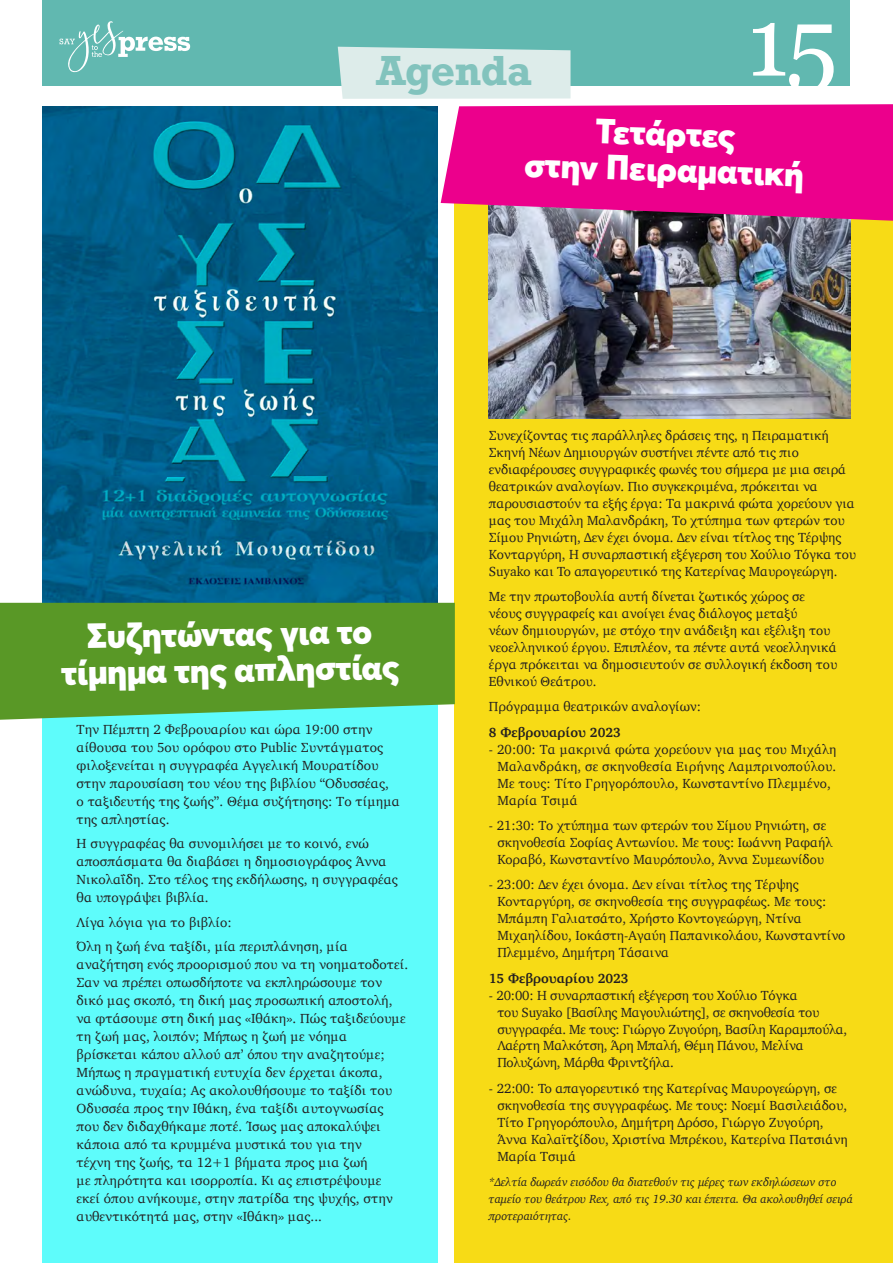
<style>
.page{position:relative;width:893px;height:1263px;background:#fff}
.page>*{position:absolute;margin:0;border:0;box-sizing:border-box;transform-origin:0 0}
.t1{font:97.5px "Georgia";color:#fff}
.t2{font:700 39.6px "Rockwell";letter-spacing:-.015em;color:#82c3bd}
.t3{font:900 34.5px/36px "Averta";color:#fff;text-align:center}
.t4{font:13.5px/17px "Charter";color:#231f20}
.t5{font:13.5px/17px "Charter";letter-spacing:-.02em;color:#231f20}
.t6{font:700 13.5px "Charter";color:#231f20}
.t7{font:italic 12px/17px "Charter";color:#231f20}
</style>
<div class="page">
<div style="left:455px;top:193px;width:438px;height:1070px;background:#f7db16"></div>
<img style="left:489px;top:221px;width:361px;height:198px">
<div style="left:43px;top:106px;width:395px;height:1157px;background:#5efcfb"></div>
<img style="left:43px;top:106px;width:395px;height:497px">
<div style="left:43px;top:0;width:807px;height:85px;background:#61b8b0"></div>
<svg style="left:60px;top:21px;width:130px;height:51px"></svg>
<svg style="left:0;top:603px;width:455px;height:117px;background:#5a9e34"></svg>
<svg style="left:441px;top:104px;width:452px;height:117px;background:#e5128e"></svg>
<div style="left:338px;top:47px;width:232px;height:52px;background:#ddecea"></div>
<h2 class="t2" style="left:376px;top:45px;width:157px">Agenda</h2>
<h1 class="t1" style="left:747px;top:-29px;width:92px">15</h1>
<h3 class="t3" style="left:526px;top:110px;width:281px;rotate:2deg">Τετάρτες<br>στην Πειραματική</h3>
<h3 class="t3" style="left:60px;top:618px;width:339px;rotate:-1deg">Συζητώντας για το τίμημα της απληστίας</h3>
<p class="t4" style="left:77px;top:720px;width:325px;line-height:18px">Την Πέμπτη 2 Φεβρουαρίου και ώρα 19:00 στην αίθουσα του 5ου ορόφου στο Public Συντάγματος φιλοξενείται η συγγραφέα Αγγελική Μουρατίδου στην παρουσίαση του νέου της βιβλίου “Οδυσσέας,<br>ο ταξιδευτής της ζωής”. Θέμα συζήτησης: Το τίμημα της απληστίας.</p>
<p class="t4" style="left:77px;top:835px;width:323px;line-height:18px">Η συγγραφέας θα συνομιλήσει με το κοινό, ενώ αποσπάσματα θα διαβάσει η δημοσιογράφος Άννα Νικολαΐδη. Στο τέλος της εκδήλωσης, η συγγραφέας θα υπογράψει βιβλία.</p>
<p class="t4" style="left:77px;top:910px;width:273px;line-height:24.5px">Λίγα λόγια για το βιβλίο:<br>Όλη η ζωή ένα ταξίδι, μία περιπλάνηση, μία</p>
<p class="t4" style="left:77px;top:955px;width:333px;line-height:18px">αναζήτηση ενός προορισμού που να τη νοηματοδοτεί.<br>Σαν να πρέπει οπωσδήποτε να εκπληρώσουμε τον δικό μας σκοπό, τη δική μας προσωπική αποστολή, να φτάσουμε στη δική μας «Ιθάκη». Πώς ταξιδεύουμε τη ζωή μας, λοιπόν; Μήπως η ζωή με νόημα βρίσκεται κάπου αλλού απ’ όπου την αναζητούμε; Μήπως η πραγματική ευτυχία δεν έρχεται άκοπα, ανώδυνα, τυχαία; Ας ακολουθήσουμε το ταξίδι του Οδυσσέα προς την Ιθάκη, ένα ταξίδι αυτογνωσίας που δεν διδαχθήκαμε ποτέ. Ίσως μας αποκαλύψει κάποια από τα κρυμμένα μυστικά του για την<br>τέχνη της ζωής, τα 12+1 βήματα προς μια ζωή<br>με πληρότητα και ισορροπία. Κι ας επιστρέψουμε εκεί όπου ανήκουμε, στην πατρίδα της ψυχής, στην αυθεντικότητά μας, στην «Ιθάκη» μας...</p>
<p class="t4" style="left:489px;top:427px;width:369px">Συνεχίζοντας τις παράλληλες δράσεις της, η Πειραματική Σκηνή Νέων Δημιουργών συστήνει πέντε από τις πιο ενδιαφέρουσες συγγραφικές φωνές του σήμερα με μια σειρά θεατρικών αναλογίων. Πιο συγκεκριμένα, πρόκειται να παρουσιαστούν τα εξής έργα: Τα μακρινά φώτα χορεύουν για μας του Μιχάλη Μαλανδράκη, Το χτύπημα των φτερών του Σίμου Ρηνιώτη, Δεν έχει όνομα. Δεν είναι τίτλος της Τέρψης Κονταργύρη, Η συναρπαστική εξέγερση του Χούλιο Τόγκα του Suyako και To απαγορευτικό της Κατερίνας Μαυρογεώργη.</p>
<p class="t4" style="left:489px;top:588px;width:350px">Με την πρωτοβουλία αυτή δίνεται ζωτικός χώρος σε νέους συγγραφείς και ανοίγει ένας διάλογος μεταξύ<br>νέων δημιουργών, με στόχο την ανάδειξη και εξέλιξη του νεοελληνικού έργου. Επιπλέον, τα πέντε αυτά νεοελληνικά έργα πρόκειται να δημοσιευτούν σε συλλογική έκδοση του Εθνικού Θεάτρου.</p>
<p class="t4" style="left:489px;top:698px;width:214px">Πρόγραμμα θεατρικών αναλογίων:</p>
<p class="t6" style="left:489px;top:720px;width:133px">8 Φεβρουαρίου 2023</p>
<p class="t4" style="left:497px;top:740px;width:341px;text-indent:-9px">- 20:00: Τα μακρινά φώτα χορεύουν για μας του Μιχάλη Μαλανδράκη, σε σκηνοθεσία Ειρήνης Λαμπρινοπούλου.<br>Με τους: Τίτο Γρηγορόπουλο, Κωνσταντίνο Πλεμμένο, Μαρία Τσιμά</p>
<p class="t4" style="left:497px;top:817px;width:336px;text-indent:-9px">- 21:30: Το χτύπημα των φτερών του Σίμου Ρηνιώτη, σε σκηνοθεσία Σοφίας Αντωνίου. Με τους: Ιωάννη Ραφαήλ<br>Κοραβό, Κωνσταντίνο Μαυρόπουλο, Άννα Συμεωνίδου</p>
<p class="t4" style="left:497px;top:876px;width:349px;text-indent:-9px">- 23:00: Δεν έχει όνομα. Δεν είναι τίτλος της Τέρψης Κονταργύρη, σε σκηνοθεσία της συγγραφέως. Με τους:<br>Μπάμπη Γαλιατσάτο, Χρήστο Κοντογεώργη, Ντίνα Μιχαηλίδου, Ιοκάστη-Αγαύη Παπανικολάου, Κωνσταντίνο Πλεμμένο, Δημήτρη Τάσαινα</p>
<p class="t6" style="left:489px;top:966px;width:141px">15 Φεβρουαρίου 2023</p>
<p class="t5" style="left:497px;top:986px;width:351px;text-indent:-9px">- 20:00: Η συναρπαστική εξέγερση του Χούλιο Τόγκα<br>του Suyako [Βασίλης Μαγουλιώτης], σε σκηνοθεσία του συγγραφέα. Με τους: Γιώργο Ζυγούρη, Βασίλη Καραμπούλα, Λαέρτη Μαλκότση, Άρη Μπαλή, Θέμη Πάνου, Μελίνα Πολυζώνη, Μάρθα Φριντζήλα.</p>
<p class="t4" style="left:497px;top:1079px;width:352px;text-indent:-9px">- 22:00: To απαγορευτικό της Κατερίνας Μαυρογεώργη, σε σκηνοθεσία της συγγραφέως. Με τους: Νοεμί Βασιλειάδου, Τίτο Γρηγορόπουλο, Δημήτρη Δρόσο, Γιώργο Ζυγούρη, Άννα Καλαϊτζίδου, Χριστίνα Μπρέκου, Κατερίνα Πατσιάνη Μαρία Τσιμά</p>
<p class="t7" style="left:489px;top:1173px;width:366px">*Δελτία δωρεάν εισόδου θα διατεθούν τις μέρες των εκδηλώσεων στο ταμείο του θεάτρου Rex, από τις 19.30 και έπειτα. Θα ακολουθηθεί σειρά προτεραιότητας.</p>
</div>
